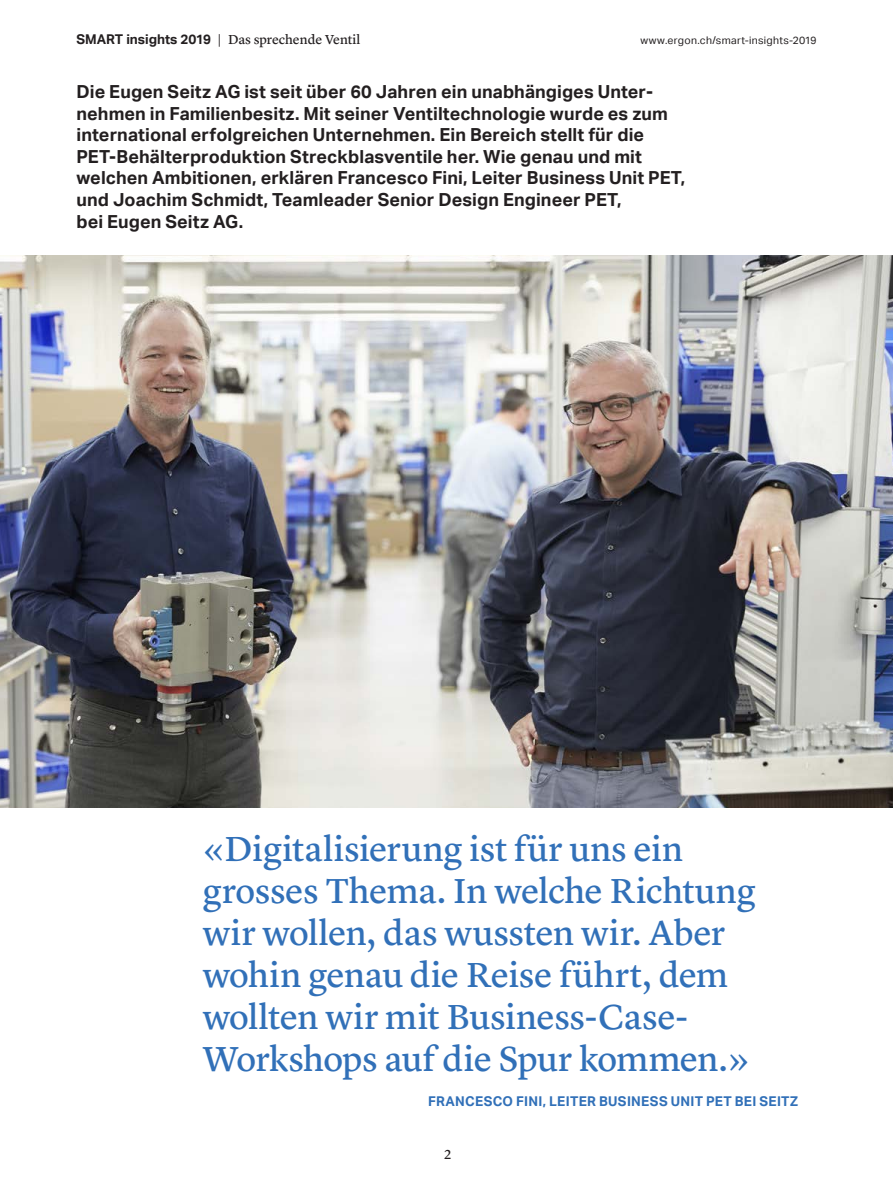
<style>
.page{position:relative;width:893px;height:1191px;background:#fff}
.page>*{position:absolute;margin:0;border:0;box-sizing:border-box;transform-origin:0 0}
.t1{font:36px/42px "Lyon Text Regular No.2";letter-spacing:-.01em;color:#3170b8}
.t2{font:700 18px/21.6px "Aktiv Grotesk";letter-spacing:.005em;color:#231f20}
.t3{font:700 13.5px "Aktiv Grotesk";letter-spacing:.02em;color:#3170b8}
.t4{font:13.5px "Lyon Text Regular No.2";color:#231f20}
.t5{font:10.5px "Aktiv Grotesk";letter-spacing:.03em;color:#231f20}
.s1{font-family:"Aktiv Grotesk";font-weight:700}
</style>
<div class="page">
<img style="left:0;top:255px;width:893px;height:552px">
<p class="t4" style="left:77px;top:29px;width:285px"><span class="s1">SMART insights 2019</span> | Das sprechende Ventil</p>
<p class="t5" style="left:641px;top:34px;width:177px">www.ergon.ch/smart-insights-2019</p>
<p class="t2" style="left:77px;top:81px;width:610px">Die Eugen Seitz AG ist seit über 60 Jahren ein unabhängiges Unter&shy;nehmen in Familienbesitz. Mit seiner Ventiltechnologie wurde es zum international erfolgreichen Unternehmen. Ein Bereich stellt für die PET-Behälterproduktion Streckblasventile her. Wie genau und mit welchen Ambitionen, erklären Francesco Fini, Leiter Business Unit PET, und Joachim Schmidt, Teamleader Senior Design Engineer PET,<br>bei Eugen Seitz AG.</p>
<h1 class="t1" style="left:203px;top:824px;width:555px">«Digitalisierung ist für uns ein grosses Thema. In welche Richtung wir wollen, das wussten wir. Aber wohin genau die Reise führt, dem wollten wir mit Business-Case-<br>Workshops auf die Spur kommen.»</h1>
<p class="t3" style="left:428px;top:1093px;width:372px">FRANCESCO FINI, LEITER BUSINESS UNIT PET BEI SEITZ</p>
<p class="t4" style="left:444px;top:1143px;width:8px">2</p>
</div>
